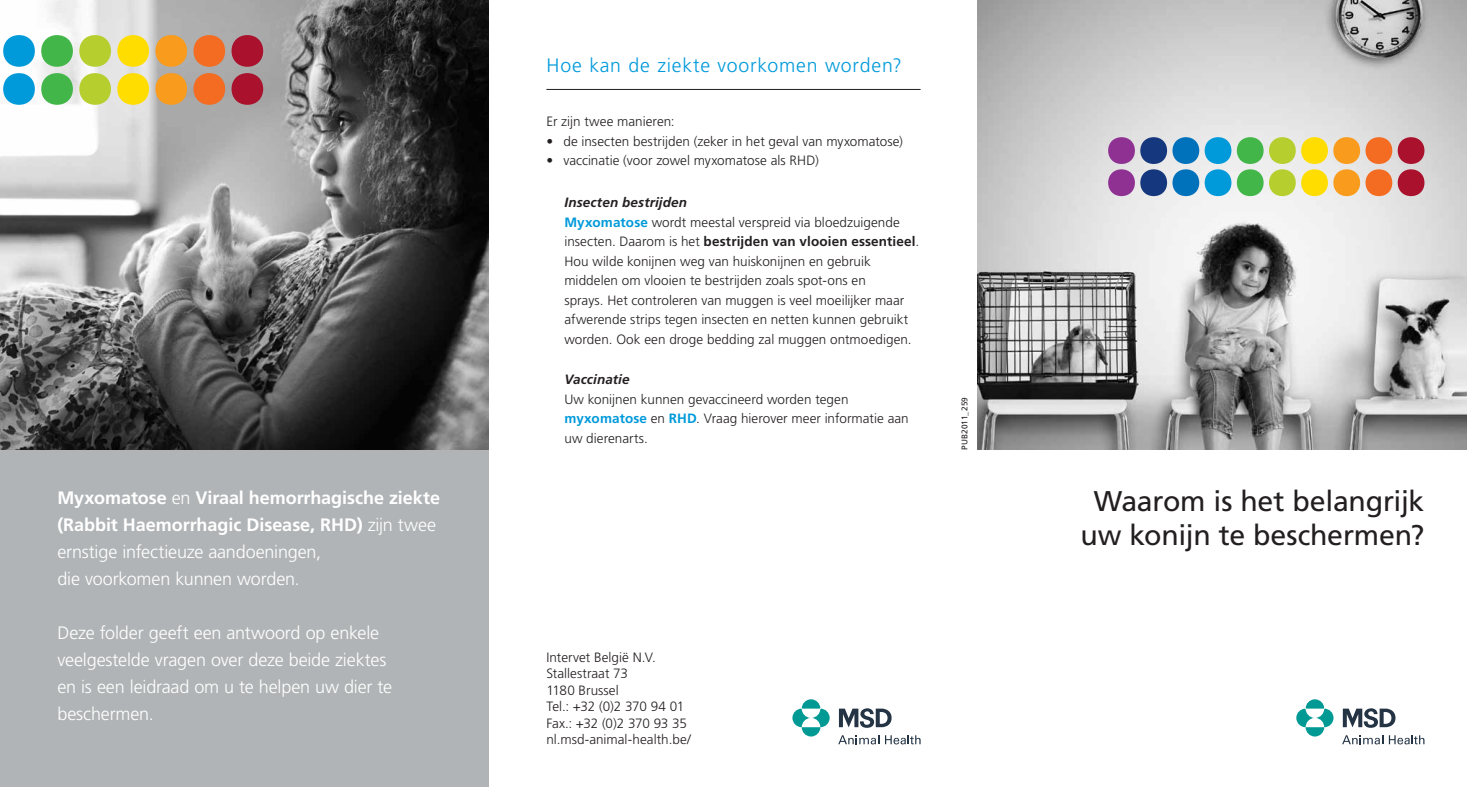
<style>
.page{position:relative;width:1467px;height:787px;background:#fff}
.page>*{position:absolute;margin:0;border:0;box-sizing:border-box;transform-origin:0 0}
.t1{font:28.5px/34.2px "Frutiger LT Std";letter-spacing:-.01em;color:#231f20;text-align:center}
.t2{font:300 19.5px "Frutiger LT Std";letter-spacing:.04em;color:#009ada}
.t3{font:700 18px/27px "Frutiger LT Std";letter-spacing:-.005em;color:#fff}
.t4{font:300 18px/27px "Frutiger LT Std";letter-spacing:-.01em;color:#fff}
.t5{font:300 13.5px/19.5px "Frutiger LT Std";letter-spacing:.005em;color:#231f20}
.t6{font:italic 700 13.5px "Frutiger LT Std";letter-spacing:.005em;color:#231f20}
.t7{font:8.25px "Frutiger LT Std";letter-spacing:.01em;color:#231f20}
.s1{font-weight:300}
.s2{font-weight:700;font-style:italic}
.s3{font-weight:700;color:#009ada}
.s4{font-weight:700}
</style>
<div class="page">
<div style="left:0;top:0;width:489px;height:787px;background:#b1b4b6"></div>
<img style="left:978px;top:0;width:489px;height:450px">
<div style="left:1108px;top:137px;width:27px;height:27px;background:#8e3193;border-radius:50%"></div>
<div style="left:1108px;top:169px;width:27px;height:27px;background:#8e3193;border-radius:50%"></div>
<div style="left:1140px;top:137px;width:27px;height:27px;background:#14377d;border-radius:50%"></div>
<div style="left:1140px;top:169px;width:27px;height:27px;background:#14377d;border-radius:50%"></div>
<div style="left:1172px;top:137px;width:27px;height:27px;background:#0071bb;border-radius:50%"></div>
<div style="left:1172px;top:169px;width:27px;height:27px;background:#0071bb;border-radius:50%"></div>
<div style="left:1205px;top:137px;width:26px;height:27px;background:#009ada;border-radius:50%"></div>
<div style="left:1205px;top:169px;width:26px;height:27px;background:#009ada;border-radius:50%"></div>
<div style="left:1237px;top:137px;width:27px;height:27px;background:#43b649;border-radius:50%"></div>
<div style="left:1237px;top:169px;width:27px;height:27px;background:#43b649;border-radius:50%"></div>
<div style="left:1269px;top:137px;width:27px;height:27px;background:#b6cf2f;border-radius:50%"></div>
<div style="left:1269px;top:169px;width:27px;height:27px;background:#b6cf2f;border-radius:50%"></div>
<div style="left:1301px;top:137px;width:27px;height:27px;background:#fd0;border-radius:50%"></div>
<div style="left:1301px;top:169px;width:27px;height:27px;background:#fd0;border-radius:50%"></div>
<div style="left:1333px;top:137px;width:27px;height:27px;background:#f99b1c;border-radius:50%"></div>
<div style="left:1333px;top:169px;width:27px;height:27px;background:#f99b1c;border-radius:50%"></div>
<div style="left:1365px;top:137px;width:27px;height:27px;background:#f36c21;border-radius:50%"></div>
<div style="left:1365px;top:169px;width:27px;height:27px;background:#f36c21;border-radius:50%"></div>
<div style="left:1398px;top:137px;width:26px;height:27px;background:#a9112c;border-radius:50%"></div>
<div style="left:1398px;top:169px;width:26px;height:27px;background:#a9112c;border-radius:50%"></div>
<svg style="left:1296px;top:699px;width:37px;height:37px"></svg>
<svg style="left:1343px;top:708px;width:52px;height:20px"></svg>
<svg style="left:1389px;top:735px;width:35px;height:9px"></svg>
<svg style="left:1342px;top:735px;width:41px;height:9px"></svg>
<svg style="left:792px;top:699px;width:38px;height:37px"></svg>
<svg style="left:839px;top:708px;width:53px;height:20px"></svg>
<svg style="left:885px;top:735px;width:36px;height:9px"></svg>
<svg style="left:838px;top:735px;width:41px;height:9px"></svg>
<hr style="left:546px;top:89px;width:375px;height:1px;background:#231f20">
<img style="left:0;top:0;width:489px;height:450px">
<div style="left:3px;top:35px;width:32px;height:32px;background:#009ada;border-radius:50%"></div>
<div style="left:3px;top:73px;width:32px;height:32px;background:#009ada;border-radius:50%"></div>
<div style="left:41px;top:35px;width:32px;height:32px;background:#43b649;border-radius:50%"></div>
<div style="left:41px;top:73px;width:32px;height:32px;background:#43b649;border-radius:50%"></div>
<div style="left:79px;top:35px;width:32px;height:32px;background:#b6cf2f;border-radius:50%"></div>
<div style="left:79px;top:73px;width:32px;height:32px;background:#b6cf2f;border-radius:50%"></div>
<div style="left:117px;top:35px;width:32px;height:32px;background:#fd0;border-radius:50%"></div>
<div style="left:117px;top:73px;width:32px;height:32px;background:#fd0;border-radius:50%"></div>
<div style="left:155px;top:35px;width:32px;height:32px;background:#f99b1c;border-radius:50%"></div>
<div style="left:155px;top:73px;width:32px;height:32px;background:#f99b1c;border-radius:50%"></div>
<div style="left:193px;top:35px;width:32px;height:32px;background:#f36c21;border-radius:50%"></div>
<div style="left:193px;top:73px;width:32px;height:32px;background:#f36c21;border-radius:50%"></div>
<div style="left:232px;top:35px;width:31px;height:32px;background:#a9112c;border-radius:50%"></div>
<div style="left:232px;top:73px;width:31px;height:32px;background:#a9112c;border-radius:50%"></div>
<h3 class="t3" style="left:57px;top:484px;width:384px">Myxomatose <span class="s1">en</span> Viraal hemorrhagische ziekte (Rabbit Haemorrhagic Disease, RHD) <span class="s1">zijn twee ernstige infectieuze aandoeningen,<br>die voorkomen kunnen worden.</span></h3>
<h3 class="t4" style="left:57px;top:619px;width:336px">Deze folder geeft een antwoord op enkele veelgestelde vragen over deze beide ziektes en is een leidraad om u te helpen uw dier te beschermen.</h3>
<h2 class="t2" style="left:546px;top:54px;width:357px">Hoe kan de ziekte voorkomen worden?</h2>
<p class="t5" style="left:546px;top:112px;width:130px">Er zijn twee manieren:</p>
<p class="t5" style="left:546px;top:131px;width:358px">• de insecten bestrijden (zeker in het geval van myxomatose)</p>
<p class="t5" style="left:546px;top:151px;width:274px">• vaccinatie (voor zowel myxomatose als RHD)</p>
<p class="t5" style="left:564px;top:193px;width:356px"><span class="s2">Insecten bestrijden<br></span><span class="s3">Myxomatose</span> wordt meestal verspreid via bloedzuigende insecten. Daarom is het <span class="s4">bestrijden van vlooien essentieel</span>.<br>Hou wilde konijnen weg van huiskonijnen en gebruik middelen om vlooien te bestrijden zoals spot-ons en<br>sprays. Het controleren van muggen is veel moeilijker maar afwerende strips tegen insecten en netten kunnen gebruikt worden. Ook een droge bedding zal muggen ontmoedigen.</p>
<p class="t6" style="left:564px;top:372px;width:67px">Vaccinatie</p>
<p class="t5" style="left:564px;top:390px;width:346px">Uw konijnen kunnen gevaccineerd worden tegen <span class="s3">myxomatose</span> en <span class="s3">RHD</span>. Vraag hierover meer informatie aan uw dierenarts.</p>
<p class="t7" style="left:960px;top:450px;width:54px;rotate:-90deg">PUB2011_259</p>
<p class="t5" style="left:546px;top:649px;width:146px;line-height:16.5px">Intervet België N.V.<br>Stallestraat 73<br>1180 Brussel<br>Tel.: +32 (0)2 370 94 01<br>Fax.: +32 (0)2 370 93 35 nl.msd-animal-health.be/</p>
<h1 class="t1" style="left:1081px;top:484px;width:345px">Waarom is het belangrijk uw konijn te beschermen?</h1>
</div>
